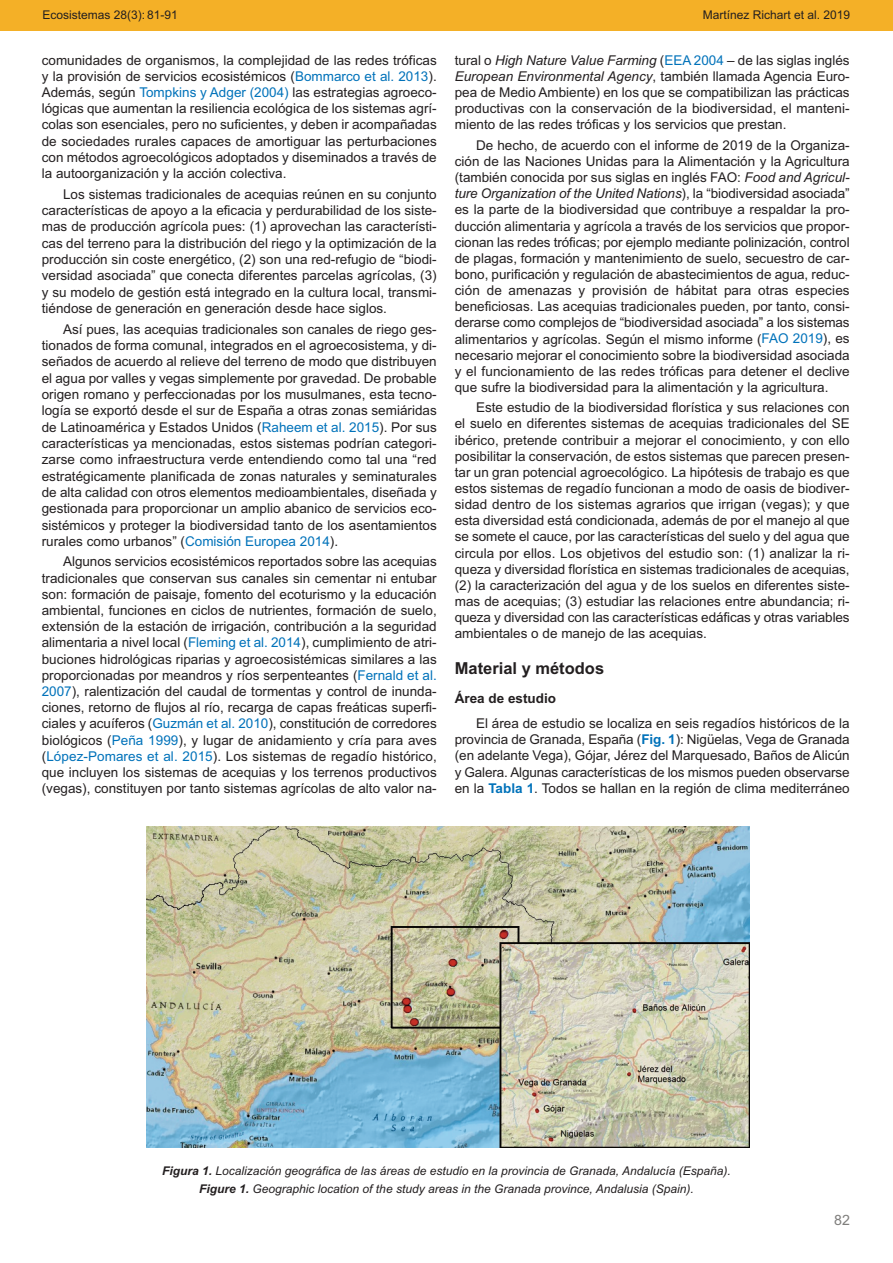
<style>
.page{position:relative;width:893px;height:1263px;background:#fff}
.page>*{position:absolute;margin:0;border:0;box-sizing:border-box;transform-origin:0 0}
.t1{font:700 16.5px "Arial";color:#231f20}
.t2{font:14.25px "Arial";color:#7f7e7c}
.t3{font:13.5px/16.2px "Arial";color:#231f20;text-align:justify}
.t4{font:700 13.5px "Arial";color:#231f20}
.t5{font:italic 12px/18.6px "Arial";color:#231f20;text-align:center}
.t6{font:12px "Arial";color:#231f20}
.s1{color:#0072ba}
.s2{font-style:italic}
.s3{font-weight:700;color:#0072ba}
.s4{font-weight:700}
</style>
<div class="page">
<div style="left:0;top:0;width:893px;height:30px;background:#f4b027"></div>
<img style="left:147px;top:827px;width:602px;height:320px">
<p class="t6" style="left:43px;top:7px;width:137px">Ecosistemas 28(3): 81-91</p>
<p class="t6" style="left:703px;top:7px;width:149px">Martínez Richart et al. 2019</p>
<p class="t3" style="left:42px;top:52px;width:396px">comunidades de organismos, la complejidad de las redes tróficas y la provisión de servicios ecosistémicos (<span class="s1">Bommarco et al. 2013</span>).<br>Además, según <span class="s1">Tompkins y Adger (2004)</span> las estrategias agroeco&shy;lógicas que aumentan la resiliencia ecológica de los sistemas agrí&shy;colas son esenciales, pero no suficientes, y deben ir acompañadas de sociedades rurales capaces de amortiguar las perturbaciones con métodos agroecológicos adoptados y diseminados a través de la autoorganización y la acción colectiva.</p>
<p class="t3" style="left:42px;top:186px;width:396px;text-indent:21px">Los sistemas tradicionales de acequias reúnen en su conjunto características de apoyo a la eficacia y perdurabilidad de los siste&shy;mas de producción agrícola pues: (1) aprovechan las característi&shy;cas del terreno para la distribución del riego y la optimización de la producción sin coste energético, (2) son una red-refugio de “biodi&shy;versidad asociada” que conecta diferentes parcelas agrícolas, (3) y su modelo de gestión está integrado en la cultura local, transmi&shy;tiéndose de generación en generación desde hace siglos.</p>
<p class="t3" style="left:42px;top:321px;width:396px;text-indent:21px">Así pues, las acequias tradicionales son canales de riego ges&shy;tionados de forma comunal, integrados en el agroecosistema, y di&shy;señados de acuerdo al relieve del terreno de modo que distribuyen el agua por valles y vegas simplemente por gravedad. De probable origen romano y perfeccionadas por los musulmanes, esta tecno&shy;logía se exportó desde el sur de España a otras zonas semiáridas de Latinoamérica y Estados Unidos (<span class="s1">Raheem et al. 2015</span>). Por sus características ya mencionadas, estos sistemas podrían categori&shy;zarse como infraestructura verde entendiendo como tal una “red estratégicamente planificada de zonas naturales y seminaturales de alta calidad con otros elementos medioambientales, diseñada y gestionada para proporcionar un amplio abanico de servicios eco&shy;sistémicos y proteger la biodiversidad tanto de los asentamientos rurales como urbanos” (<span class="s1">Comisión Europea 2014</span>).</p>
<p class="t3" style="left:42px;top:554px;width:396px;text-indent:21px">Algunos servicios ecosistémicos reportados sobre las acequias tradicionales que conservan sus canales sin cementar ni entubar son: formación de paisaje, fomento del ecoturismo y la educación ambiental, funciones en ciclos de nutrientes, formación de suelo, extensión de la estación de irrigación, contribución a la seguridad alimentaria a nivel local (<span class="s1">Fleming et al. 2014</span>), cumplimiento de atri&shy;buciones hidrológicas riparias y agroecosistémicas similares a las proporcionadas por meandros y ríos serpenteantes (<span class="s1">Fernald et al.<br>2007</span>), ralentización del caudal de tormentas y control de inunda&shy;ciones, retorno de flujos al río, recarga de capas freáticas superfi&shy;ciales y acuíferos (<span class="s1">Guzmán et al. 2010</span>), constitución de corredores biológicos (<span class="s1">Peña 1999</span>), y lugar de anidamiento y cría para aves (<span class="s1">López-Pomares et al. 2015</span>). Los sistemas de regadío histórico, que incluyen los sistemas de acequias y los terrenos productivos (vegas), constituyen por tanto sistemas agrícolas de alto valor na-</p>
<p class="t3" style="left:455px;top:52px;width:396px">tural o <span class="s2">High Nature Value Farming</span> (<span class="s1">EEA 2004</span> – de las siglas inglés <span class="s2">European Environmental Agency</span>, también llamada Agencia Euro&shy;pea de Medio Ambiente) en los que se compatibilizan las prácticas productivas con la conservación de la biodiversidad, el manteni&shy;miento de las redes tróficas y los servicios que prestan.</p>
<p class="t3" style="left:455px;top:137px;width:396px;text-indent:21px">De hecho, de acuerdo con el informe de 2019 de la Organiza&shy;ción de las Naciones Unidas para la Alimentación y la Agricultura (también conocida por sus siglas en inglés FAO: <span class="s2">Food and Agricul&shy;ture Organization of the United Nations</span>), la “biodiversidad asociada” es la parte de la biodiversidad que contribuye a respaldar la pro&shy;ducción alimentaria y agrícola a través de los servicios que propor&shy;cionan las redes tróficas; por ejemplo mediante polinización, control de plagas, formación y mantenimiento de suelo, secuestro de car&shy;bono, purificación y regulación de abastecimientos de agua, reduc&shy;ción de amenazas y provisión de hábitat para otras especies beneficiosas. Las acequias tradicionales pueden, por tanto, consi&shy;derarse como complejos de “biodiversidad asociada” a los sistemas alimentarios y agrícolas. Según el mismo informe (<span class="s1">FAO 2019</span>), es necesario mejorar el conocimiento sobre la biodiversidad asociada y el funcionamiento de las redes tróficas para detener el declive que sufre la biodiversidad para la alimentación y la agricultura.</p>
<p class="t3" style="left:455px;top:400px;width:396px;text-indent:21px">Este estudio de la biodiversidad florística y sus relaciones con el suelo en diferentes sistemas de acequias tradicionales del SE ibérico, pretende contribuir a mejorar el conocimiento, y con ello posibilitar la conservación, de estos sistemas que parecen presen&shy;tar un gran potencial agroecológico. La hipótesis de trabajo es que estos sistemas de regadío funcionan a modo de oasis de biodiver&shy;sidad dentro de los sistemas agrarios que irrigan (vegas); y que esta diversidad está condicionada, además de por el manejo al que se somete el cauce, por las características del suelo y del agua que circula por ellos. Los objetivos del estudio son: (1) analizar la ri&shy;queza y diversidad florística en sistemas tradicionales de acequias, (2) la caracterización del agua y de los suelos en diferentes siste&shy;mas de acequias; (3) estudiar las relaciones entre abundancia; ri&shy;queza y diversidad con las características edáficas y otras variables ambientales o de manejo de las acequias.</p>
<p class="t1" style="left:455px;top:658px;width:151px">Material y métodos</p>
<p class="t4" style="left:455px;top:690px;width:103px">Área de estudio</p>
<p class="t3" style="left:455px;top:715px;width:396px;text-indent:21px">El área de estudio se localiza en seis regadíos históricos de la provincia de Granada, España (<span class="s3">Fig. 1</span>): Nigüelas, Vega de Granada (en adelante Vega), Gójar, Jérez del Marquesado, Baños de Alicún y Galera. Algunas características de los mismos pueden observarse en la <span class="s3">Tabla 1</span>. Todos se hallan en la región de clima mediterráneo</p>
<p class="t5" style="left:162px;top:1161px;width:570px"><span class="s4">Figura 1.</span> Localización geográfica de las áreas de estudio en la provincia de Granada, Andalucía (España).<br><span class="s4">Figure 1.</span> Geographic location of the study areas in the Granada province, Andalusia (Spain).</p>
<p class="t2" style="left:834px;top:1211px;width:17px">82</p>
</div>
